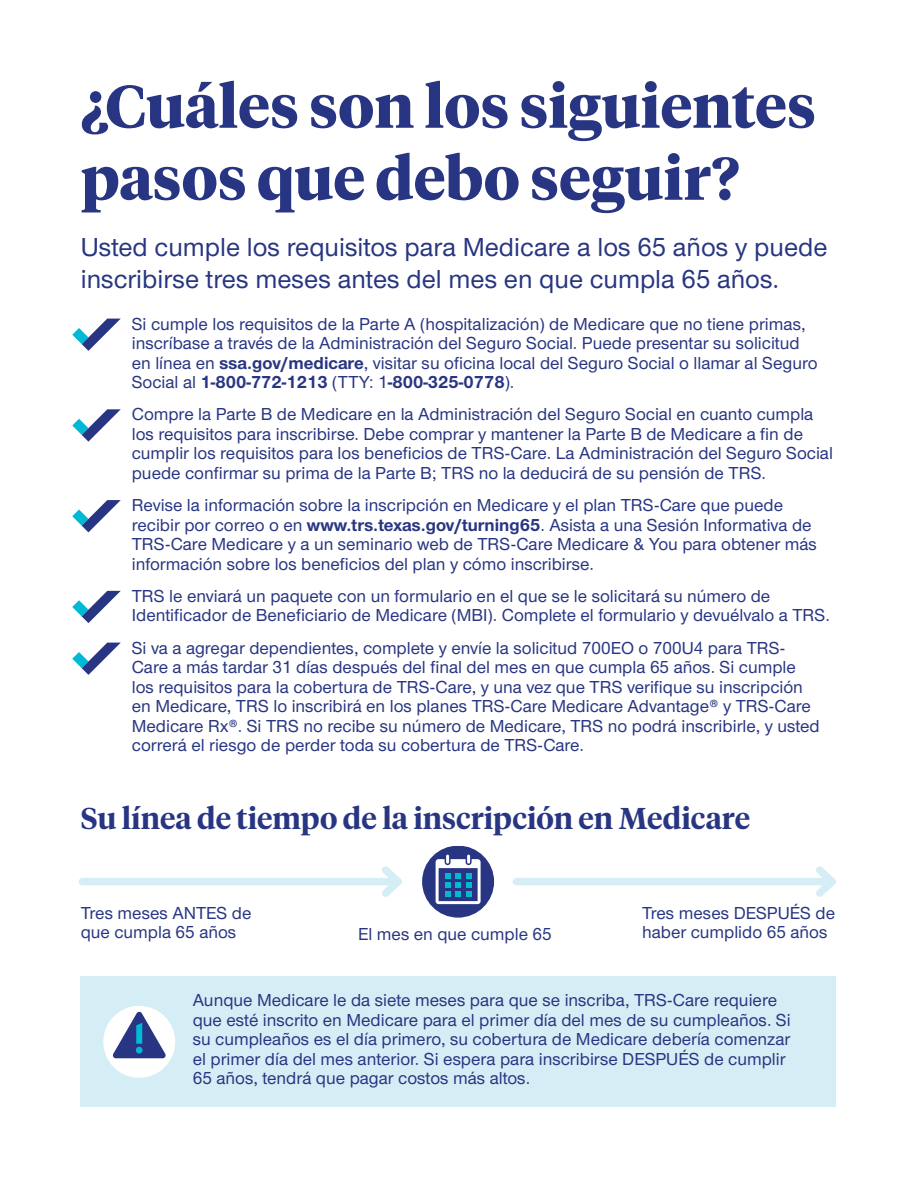
<style>
.page{position:relative;width:918px;height:1188px;background:#fff}
.page>*{position:absolute;margin:0;border:0;box-sizing:border-box;transform-origin:0 0}
.t1{font:700 60px/72px "UHC Serif Headline";color:#283582}
.t2{font:600 30px "UHC Serif Headline";color:#283582}
.t3{font:500 27px/32.4px "UHC Sans";color:#283582}
.text{font:500 18px/19.5px "UHC Sans";color:#283582}
.s1{font-weight:700}
</style>
<div class="page">
<svg style="left:72px;top:319px;width:49px;height:32px"></svg>
<svg style="left:72px;top:409px;width:49px;height:33px"></svg>
<svg style="left:72px;top:500px;width:49px;height:32px"></svg>
<svg style="left:72px;top:591px;width:49px;height:32px"></svg>
<svg style="left:72px;top:643px;width:49px;height:32px"></svg>
<div style="left:80px;top:976px;width:756px;height:131px;background:#d5eef5"></div>
<div style="left:103px;top:1006px;width:72px;height:72px;background:#fff;border-radius:50%"></div>
<svg style="left:112px;top:1011px;width:54px;height:47px"></svg>
<div style="left:422px;top:846px;width:72px;height:72px;background:#283582;border-radius:50%"></div>
<svg style="left:78px;top:855px;width:758px;height:49px"></svg>
<p class="t1" style="left:81px;top:68px;width:737px">¿Cuáles son los siguientes pasos que debo seguir?</p>
<p class="t3" style="left:81px;top:230px;width:748px">Usted cumple los requisitos para Medicare a los 65 años y puede inscribirse tres meses antes del mes en que cumpla 65 años.</p>
<p class="text" style="left:132px;top:313px;width:687px">Si cumple los requisitos de la Parte A (hospitalización) de Medicare que no tiene primas, inscríbase a través de la Administración del Seguro Social. Puede presentar su solicitud en línea en <span class="s1">ssa.gov/medicare</span>, visitar su oficina local del Seguro Social o llamar al Seguro Social al <span class="s1">1-800-772-1213</span> (TTY: 1<span class="s1">-800-325-0778</span>).</p>
<p class="text" style="left:132px;top:404px;width:703px">Compre la Parte B de Medicare en la Administración del Seguro Social en cuanto cumpla los requisitos para inscribirse. Debe comprar y mantener la Parte B de Medicare a fin de cumplir los requisitos para los beneficios de TRS-Care. La Administración del Seguro Social puede confirmar su prima de la Parte B; TRS no la deducirá de su pensión de TRS.</p>
<p class="text" style="left:132px;top:495px;width:687px">Revise la información sobre la inscripción en Medicare y el plan TRS-Care que puede recibir por correo o en <span class="s1">www.trs.texas.gov/turning65</span>. Asista a una Sesión Informativa de TRS-Care Medicare y a un seminario web de TRS-Care Medicare &amp; You para obtener más información sobre los beneficios del plan y cómo inscribirse.</p>
<p class="text" style="left:132px;top:585px;width:700px">TRS le enviará un paquete con un formulario en el que se le solicitará su número de<br>Identificador de Beneficiario de Medicare (MBI). Complete el formulario y devuélvalo a TRS.</p>
<p class="text" style="left:132px;top:637px;width:690px">Si va a agregar dependientes, complete y envíe la solicitud 700EO o 700U4 para TRS-Care a más tardar 31 días después del final del mes en que cumpla 65 años. Si cumple los requisitos para la cobertura de TRS-Care, y una vez que TRS verifique su inscripción en Medicare, TRS lo inscribirá en los planes TRS-Care Medicare Advantage® y TRS-Care Medicare Rx®. Si TRS no recibe su número de Medicare, TRS no podrá inscribirle, y usted correrá el riesgo de perder toda su cobertura de TRS-Care.</p>
<p class="t2" style="left:81px;top:797px;width:671px">Su línea de tiempo de la inscripción en Medicare</p>
<p class="text" style="left:81px;top:902px;width:172px">Tres meses ANTES de que cumpla 65 años</p>
<p class="text" style="left:642px;top:902px;width:195px">Tres meses DESPUÉS de</p>
<p class="text" style="left:358px;top:924px;width:195px">El mes en que cumple 65</p>
<p class="text" style="left:642px;top:922px;width:187px">haber cumplido 65 años</p>
<p class="text" style="left:193px;top:990px;width:599px">Aunque Medicare le da siete meses para que se inscriba, TRS-Care requiere que esté inscrito en Medicare para el primer día del mes de su cumpleaños. Si su cumpleaños es el día primero, su cobertura de Medicare debería comenzar el primer día del mes anterior. Si espera para inscribirse DESPUÉS de cumplir 65 años, tendrá que pagar costos más altos.</p>
</div>
